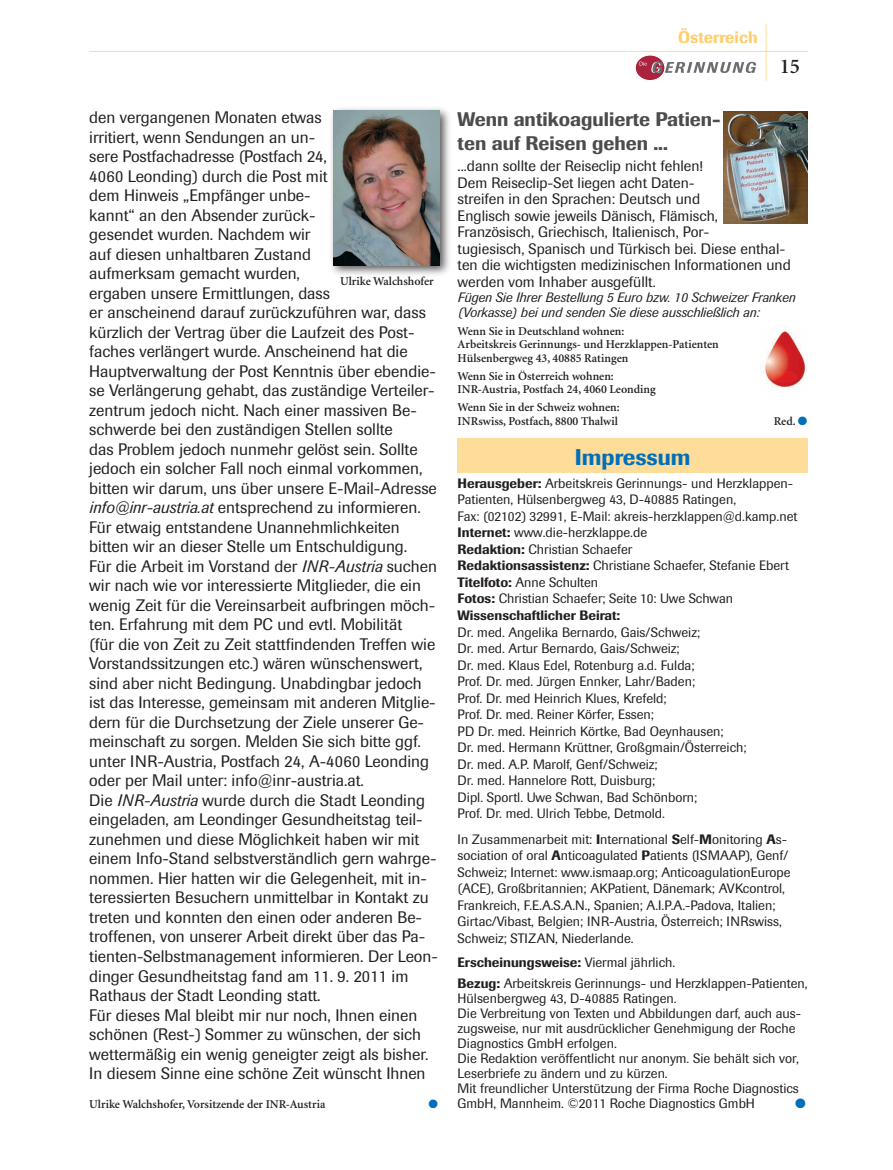
<style>
.page{position:relative;width:893px;height:1170px;background:#fff}
.page>*{position:absolute;margin:0;border:0;box-sizing:border-box;transform-origin:0 0}
.t1{font:500 22.5px "Imago";color:#006fba}
.t2{font:600 21px "Minion";color:#231f20}
.t3{font:500 19.5px/24px "Imago";color:#4b4c4d}
.t4{font:16.5px/19.5px "Imago";color:#231f20}
.t5{font:500 16.5px "Imago";color:#fece6b}
.t6{font:15px/16.5px "Imago";color:#231f20}
.t7{font:13.5px/16.5px "Imago";color:#231f20}
.t8{font:italic 13.5px/15px "Imago";color:#231f20}
.t9{font:13.5px "Zapf Dingbats";color:#006fba}
.t10{font:600 12px/13.5px "Minion";color:#231f20}
.t11{font:12px "Zapf Dingbats";color:#006fba}
.s1{font-style:italic}
.s2{color:#006fba}
.s3{font-weight:500}
</style>
<div class="page">
<hr style="left:766px;top:24px;width:1px;height:57px;background:#fedc9a">
<svg style="left:635px;top:55px;width:30px;height:26px"></svg>
<div style="left:635px;top:55px;width:30px;height:26px;border:1px solid #fff;border-radius:50%"></div>
<svg style="left:640px;top:62px;width:116px;height:11px"></svg>
<hr style="left:89px;top:51px;width:719px;height:1px;background:#fedc9a">
<div style="left:458px;top:438px;width:350px;height:34px;background:#fedc9a"></div>
<img style="left:761px;top:330px;width:46px;height:59px">
<img style="left:723px;top:111px;width:85px;height:112px">
<div style="left:328px;top:104px;width:126px;height:174px;background:#231f20;opacity:.75"></div>
<img style="left:333px;top:111px;width:107px;height:154px">
<p class="t4" style="left:89px;top:108px;width:350px">den vergangenen Monaten etwas<br>irritiert, wenn Sendungen an un-<br>sere Postfachadresse (Postfach 24,<br>4060 Leonding) durch die Post mit<br>dem Hinweis „Empfänger unbe-<br>kannt“ an den Absender zurück-<br>gesendet wurden. Nachdem wir<br>auf diesen unhaltbaren Zustand<br>aufmerksam gemacht wurden,<br>ergaben unsere Ermittlungen, dass<br>er anscheinend darauf zurückzuführen war, dass kürzlich der Vertrag über die Laufzeit des Post&shy;faches verlängert wurde. Anscheinend hat die Hauptverwaltung der Post Kenntnis über ebendie&shy;se Verlängerung gehabt, das zuständige Verteiler&shy;zentrum jedoch nicht. Nach einer massiven Be&shy;schwerde bei den zuständigen Stellen sollte<br>das Problem jedoch nunmehr gelöst sein. Sollte jedoch ein solcher Fall noch einmal vorkommen, bitten wir darum, uns über unsere E-Mail-Adresse <span class="s1">info@inr-austria.at</span> entsprechend zu informieren.<br>Für etwaig entstandene Unannehmlichkeiten bitten wir an dieser Stelle um Entschuldigung.<br>Für die Arbeit im Vorstand der <span class="s1">INR-Austria</span> suchen wir nach wie vor interessierte Mitglieder, die ein wenig Zeit für die Vereinsarbeit aufbringen möch&shy;ten. Erfahrung mit dem PC und evtl. Mobilität<br>(für die von Zeit zu Zeit stattfindenden Treffen wie Vorstandssitzungen etc.) wären wünschenswert, sind aber nicht Bedingung. Unabdingbar jedoch ist das Interesse, gemeinsam mit anderen Mitglie&shy;dern für die Durchsetzung der Ziele unserer Ge&shy;meinschaft zu sorgen. Melden Sie sich bitte ggf. unter INR-Austria, Postfach 24, A-4060 Leonding oder per Mail unter: info@inr-austria.at.<br>Die <span class="s1">INR-Austria</span> wurde durch die Stadt Leonding eingeladen, am Leondinger Gesundheitstag teil&shy;zunehmen und diese Möglichkeit haben wir mit einem Info-Stand selbstverständlich gern wahrge&shy;nommen. Hier hatten wir die Gelegenheit, mit in&shy;teressierten Besuchern unmittelbar in Kontakt zu treten und konnten den einen oder anderen Be&shy;troffenen, von unserer Arbeit direkt über das Pa&shy;tienten-Selbstmanagement informieren. Der Leon&shy;dinger Gesundheitstag fand am 11. 9. 2011 im Rathaus der Stadt Leonding statt.<br>Für dieses Mal bleibt mir nur noch, Ihnen einen schönen (Rest-) Sommer zu wünschen, der sich wettermäßig ein wenig geneigter zeigt als bisher.<br>In diesem Sinne eine schöne Zeit wünscht Ihnen</p>
<p class="t10" style="left:89px;top:1097px;width:238px">Ulrike Walchshofer, Vorsitzende der INR-Austria</p>
<p class="t11" style="left:429px;top:1097px;width:11px">●</p>
<p class="t10" style="left:340px;top:274px;width:95px">Ulrike Walchshofer</p>
<p class="t5" style="left:678px;top:27px;width:81px">Österreich</p>
<p class="t2" style="left:780px;top:55px;width:22px">15</p>
<p class="t3" style="left:458px;top:107px;width:265px">Wenn antikoagulierte Patien&shy;ten auf Reisen gehen ...</p>
<p class="t6" style="left:458px;top:158px;width:335px">...dann sollte der Reiseclip nicht fehlen!<br>Dem Reiseclip-Set liegen acht Daten-<br>streifen in den Sprachen: Deutsch und<br>Englisch sowie jeweils Dänisch, Flämisch, Französisch, Griechisch, Italienisch, Por-<br>tugiesisch, Spanisch und Türkisch bei. Diese enthal&shy;ten die wichtigsten medizinischen Informationen und werden vom Inhaber ausgefüllt.</p>
<p class="t8" style="left:458px;top:289px;width:339px">Fügen Sie Ihrer Bestellung 5 Euro bzw. 10 Schweizer Franken (Vorkasse) bei und senden Sie diese ausschließlich an:</p>
<p class="t10" style="left:458px;top:324px;width:263px">Wenn Sie in Deutschland wohnen:<br>Arbeitskreis Gerinnungs- und Herzklappen-Patienten<br>Hülsenbergweg 43, 40885 Ratingen</p>
<p class="t10" style="left:458px;top:369px;width:200px">Wenn Sie in Österreich wohnen:<br>INR-Austria, Postfach 24, 4060 Leonding</p>
<p class="t10" style="left:458px;top:401px;width:164px">Wenn Sie in der Schweiz wohnen:<br>INRswiss, Postfach, 8800 Thalwil</p>
<p class="t10" style="left:774px;top:414px;width:35px">Red. <span class="s2">●</span></p>
<h1 class="t1" style="left:575px;top:443px;width:117px">Impressum</h1>
<p class="t7" style="left:458px;top:475px;width:341px"><span class="s3">Herausgeber:</span> Arbeitskreis Gerinnungs- und Herzklappen-Patienten, Hülsenbergweg 43, D-40885 Ratingen,<br>Fax: (02102) 32991, E-Mail: akreis-herzklappen@d.kamp.net <span class="s3">Internet:</span> www.die-herzklappe.de<br><span class="s3">Redaktion:</span> Christian Schaefer<br><span class="s3">Redaktionsassistenz:</span> Christiane Schaefer, Stefanie Ebert <span class="s3">Titelfoto:</span> Anne Schulten<br><span class="s3">Fotos:</span> Christian Schaefer; Seite 10: Uwe Schwan <span class="s3">Wissenschaftlicher Beirat:</span></p>
<p class="t7" style="left:458px;top:623px;width:290px">Dr. med. Angelika Bernardo, Gais/Schweiz;<br>Dr. med. Artur Bernardo, Gais/Schweiz;<br>Dr. med. Klaus Edel, Rotenburg a.d. Fulda;<br>Prof. Dr. med. Jürgen Ennker, Lahr/Baden;<br>Prof. Dr. med Heinrich Klues, Krefeld;<br>Prof. Dr. med. Reiner Körfer, Essen;<br>PD Dr. med. Heinrich Körtke, Bad Oeynhausen;<br>Dr. med. Hermann Krüttner, Großgmain/Österreich; Dr. med. A.P. Marolf, Genf/Schweiz;<br>Dr. med. Hannelore Rott, Duisburg;<br>Dipl. Sportl. Uwe Schwan, Bad Schönborn;<br>Prof. Dr. med. Ulrich Tebbe, Detmold.</p>
<p class="t7" style="left:458px;top:830px;width:335px">In Zusammenarbeit mit: <span class="s3">I</span>nternational <span class="s3">S</span>elf-<span class="s3">M</span>onitoring <span class="s3">A</span>s&shy;sociation of oral <span class="s3">A</span>nticoagulated <span class="s3">P</span>atients (ISMAAP), Genf/ Schweiz; Internet: www.ismaap.org; AnticoagulationEurope (ACE), Großbritannien; AKPatient, Dänemark; AVKcontrol, Frankreich, F.E.A.S.A.N., Spanien; A.I.P.A.-Padova, Italien; Girtac/Vibast, Belgien; INR-Austria, Österreich; INRswiss, Schweiz; STIZAN, Niederlande.</p>
<p class="t7" style="left:458px;top:951px;width:351px;line-height:21px"><span class="s3">Erscheinungsweise:</span> Viermal jährlich.<br><span class="s3">Bezug:</span> Arbeitskreis Gerinnungs- und Herzklappen-Patienten,</p>
<p class="t7" style="left:458px;top:990px;width:345px;line-height:15px">Hülsenbergweg 43, D-40885 Ratingen.<br>Die Verbreitung von Texten und Abbildungen darf, auch aus&shy;zugsweise, nur mit ausdrücklicher Genehmigung der Roche Diagnostics GmbH erfolgen.<br>Die Redaktion veröffentlicht nur anonym. Sie behält sich vor, Leserbriefe zu ändern und zu kürzen.<br>Mit freundlicher Unterstützung der Firma Roche Diagnostics GmbH, Mannheim. ©2011 Roche Diagnostics GmbH</p>
<p class="t9" style="left:795px;top:1096px;width:12px">●</p>
</div>
